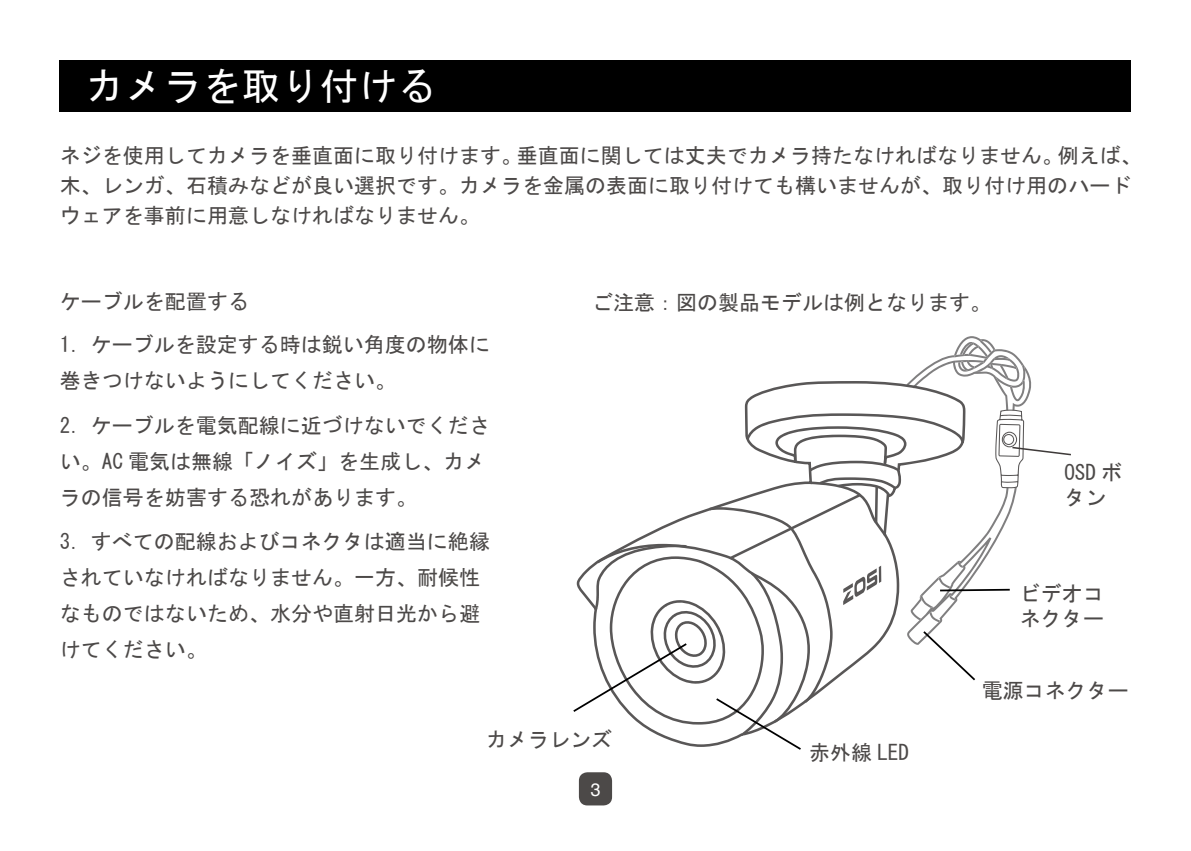
<style>
.page{position:relative;width:1191px;height:851px;background:#fff}
.page>*{position:absolute;margin:0;border:0;box-sizing:border-box;transform-origin:0 0}
.t1{font:39px "MS Gothic";color:#fff}
.t2{font:21px/36px "MS Gothic";color:#4c4948}
.t3{font:18px "Helvetica";color:#fff}
</style>
<div class="page">
<div style="left:60px;top:60px;width:1071px;height:51px;background:#000"></div>
<div style="left:579px;top:772px;width:33px;height:33px;background:#4c4948;border-radius:9px"></div>
<svg style="left:573px;top:336px;width:498px;height:413px"></svg>
<h1 class="t1" style="left:85px;top:66px;width:352px">カメラを取り付ける</h1>
<p class="t2" style="left:60px;top:140px;width:1083px;line-height:30px">ネジを使用してカメラを垂直面に取り付けます。垂直面に関しては丈夫でカメラ持たなければなりません。例えば、木、レンガ、石積みなどが良い選択です。カメラを金属の表面に取り付けても構いませんが、取り付け用のハードウェアを事前に用意しなければなりません。</p>
<p class="t2" style="left:60px;top:283px;width:190px">ケーブルを配置する</p>
<p class="t2" style="left:592px;top:284px;width:400px">ご注意：図の製品モデルは例となります。</p>
<p class="t2" style="left:60px;top:326px;width:431px">1．ケーブルを設定する時は鋭い角度の物体に巻きつけないようにしてください。</p>
<p class="t2" style="left:60px;top:407px;width:431px">2．ケーブルを電気配線に近づけないでください。AC 電気は無線「ノイズ」を生成し、カメラの信号を妨害する恐れがあります。</p>
<p class="t2" style="left:60px;top:523px;width:431px">3．すべての配線およびコネクタは適当に絶縁されていなければなりません。一方、耐候性なものではないため、水分や直射日光から避けてください。</p>
<p class="t2" style="left:1064px;top:459px;width:59px;line-height:25.2px">OSD ボタン</p>
<p class="t2" style="left:1020px;top:580px;width:85px;line-height:25.2px">ビデオコネクター</p>
<p class="t2" style="left:486px;top:721px;width:127px">カメラレンズ</p>
<p class="t3" style="left:590px;top:779px;width:12px">3</p>
<p class="t2" style="left:809px;top:733px;width:101px">赤外線 LED</p>
<p class="t2" style="left:981px;top:672px;width:148px">電源コネクター</p>
</div>
